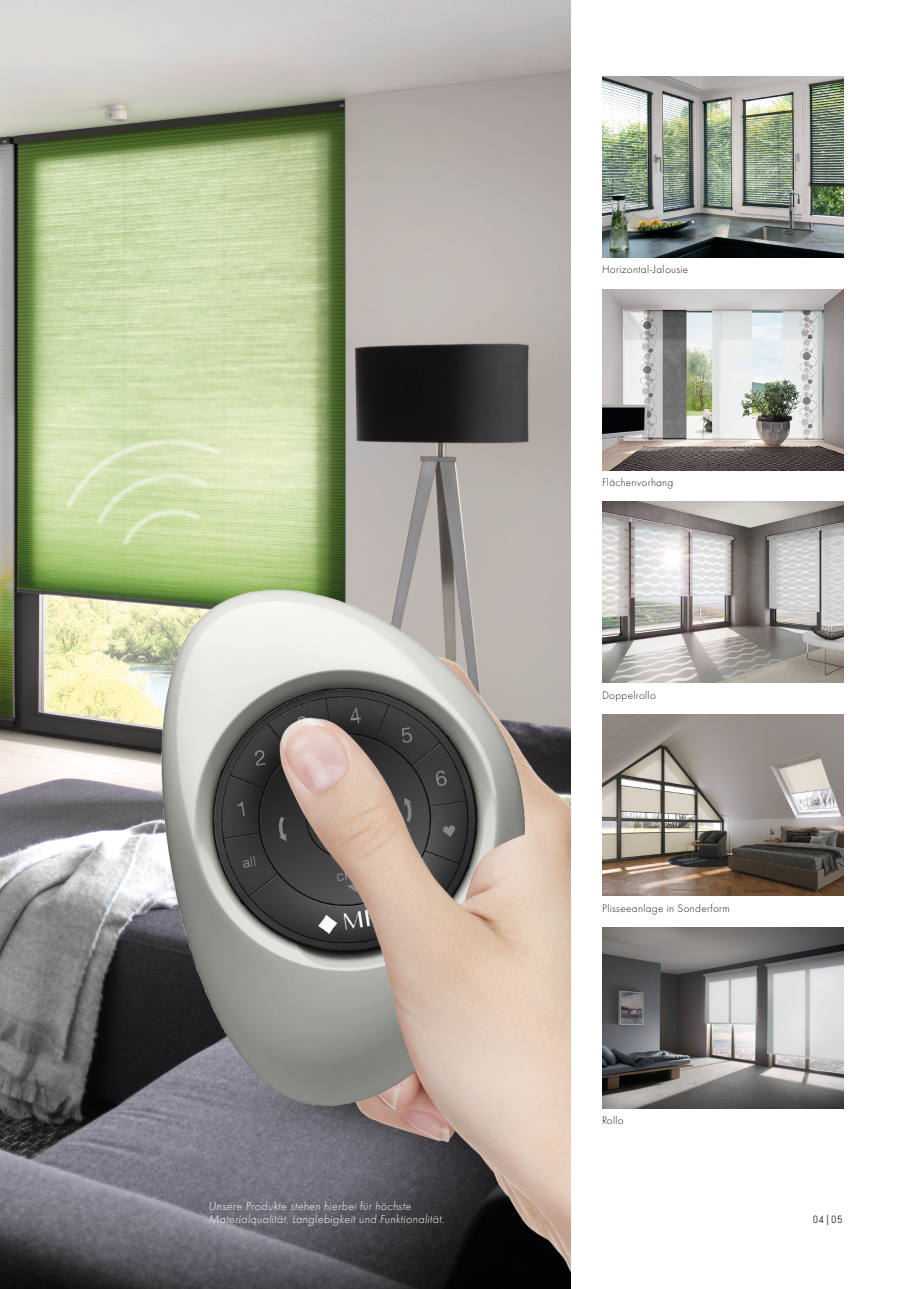
<style>
.page{position:relative;width:919px;height:1289px;background:#fff}
.page>*{position:absolute;margin:0;border:0;box-sizing:border-box;transform-origin:0 0}
.t1{font:italic 300 12px "Futura PT";letter-spacing:.03em;color:#fff}
.t2{font:300 11.25px "Futura PT";letter-spacing:.03em;color:#1d1d1b}
.t3{font:10.5px "Abel";color:#1d1d1b}
</style>
<div class="page">
<img style="left:0;top:0;width:570px;height:1288px">
<img style="left:602px;top:77px;width:241px;height:180px">
<img style="left:602px;top:289px;width:241px;height:181px">
<img style="left:602px;top:502px;width:241px;height:180px">
<img style="left:602px;top:714px;width:241px;height:181px">
<img style="left:602px;top:927px;width:241px;height:181px">
<p class="t1" style="left:208px;top:1198px;width:204px">Unsere Produkte stehen hierbei für höchste</p>
<p class="t1" style="left:208px;top:1212px;width:237px">Materialqualität, Langlebigkeit und Funktionalität.</p>
<p class="t2" style="left:602px;top:263px;width:88px">Horizontal-Jalousie</p>
<p class="t2" style="left:602px;top:476px;width:73px">Flächenvorhang</p>
<p class="t2" style="left:602px;top:688px;width:55px">Doppelrollo</p>
<p class="t2" style="left:602px;top:901px;width:129px">Plisseeanlage in Sonderform</p>
<p class="t2" style="left:602px;top:1114px;width:23px">Rollo</p>
<p class="t3" style="left:812px;top:1212px;width:31px">04|05</p>
</div>
